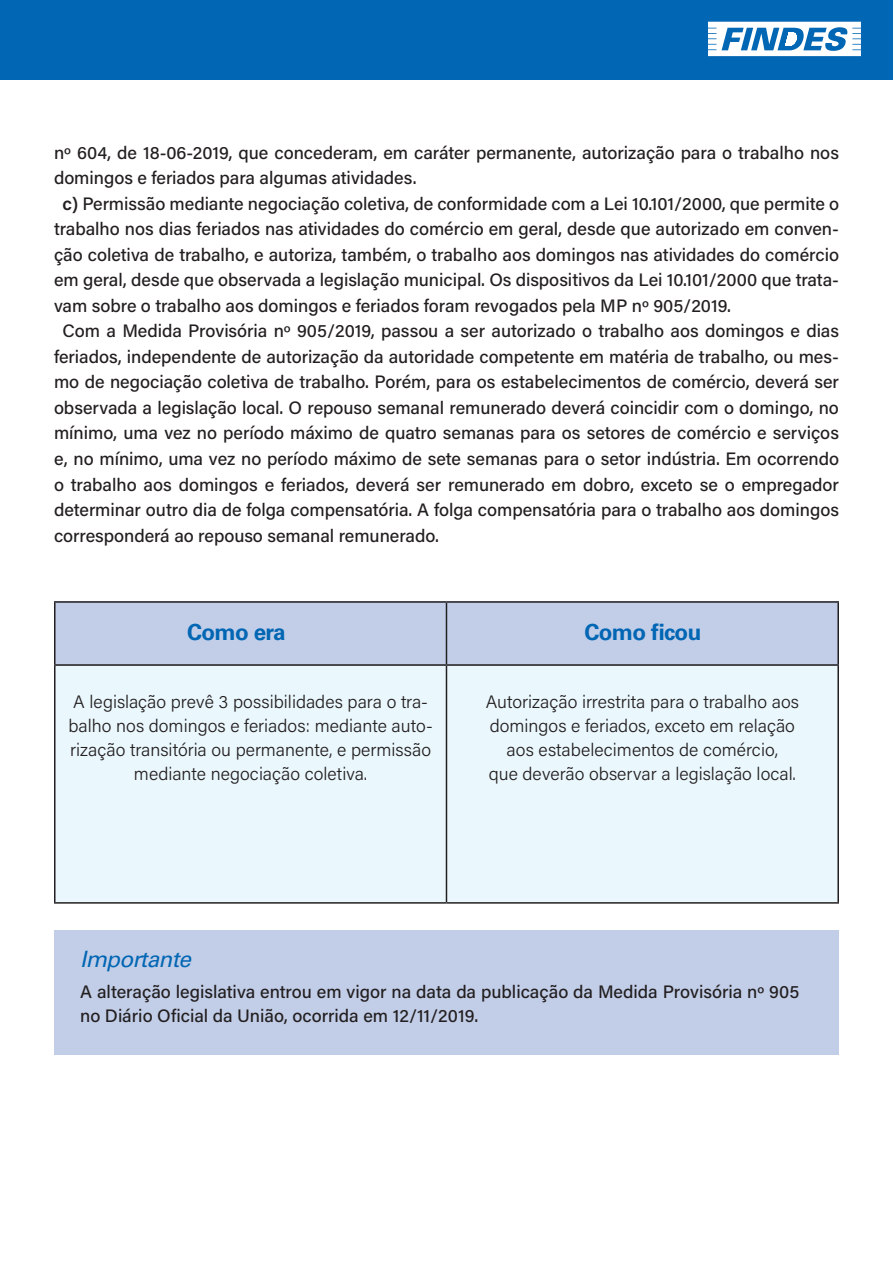
<style>
.page{position:relative;width:893px;height:1263px;background:#fff}
.page>*{position:absolute;margin:0;border:0;box-sizing:border-box;transform-origin:0 0}
.t1{font:700 22.5px "Univers LT Std";letter-spacing:-.03em;color:#0166b3}
.t2{font:italic 22.5px "Univers LT Std";letter-spacing:-.03em;color:#0166b3}
.t3{font:500 18px/24px "Acumin Pro";letter-spacing:-.005em;color:#231f20}
.t4{font:300 18px/24px "Acumin Pro";color:#231f20;text-align:center}
.s1{font-weight:600}
</style>
<div class="page">
<div style="left:0;top:0;width:893px;height:80px;background:#0166b3"></div>
<svg style="left:708px;top:22px;width:153px;height:34px"></svg>
<div style="left:54px;top:665px;width:785px;height:238px;background:#eaf7fd"></div>
<div style="left:54px;top:930px;width:785px;height:124px;background:#c2cee8"></div>
<div style="left:54px;top:601px;width:785px;height:64px;background:#c2cee8"></div>
<hr style="left:54px;top:601px;width:392px;height:2px;background:#231f20">
<hr style="left:54px;top:603px;width:2px;height:61px;background:#231f20">
<hr style="left:446px;top:601px;width:393px;height:2px;background:#231f20">
<hr style="left:446px;top:603px;width:1px;height:61px;background:#231f20">
<hr style="left:837px;top:603px;width:2px;height:61px;background:#231f20">
<hr style="left:54px;top:664px;width:392px;height:2px;background:#231f20">
<hr style="left:54px;top:666px;width:2px;height:236px;background:#231f20">
<hr style="left:446px;top:664px;width:393px;height:2px;background:#231f20">
<hr style="left:446px;top:666px;width:1px;height:236px;background:#231f20">
<hr style="left:837px;top:666px;width:2px;height:236px;background:#231f20">
<hr style="left:54px;top:902px;width:392px;height:2px;background:#231f20">
<hr style="left:446px;top:902px;width:393px;height:2px;background:#231f20">
<p class="t3" style="left:54px;top:140px;width:786px">nº 604, de 18-06-2019, que concederam, em caráter permanente, autorização para o trabalho nos</p>
<p class="t3" style="left:54px;top:165px;width:364px">domingos e feriados para algumas atividades.</p>
<p class="t3" style="left:62px;top:191px;width:778px"><span class="s1">c)</span> Permissão mediante negociação coletiva, de conformidade com a Lei 10.101/2000, que permite o</p>
<p class="t3" style="left:54px;top:216px;width:786px">trabalho nos dias feriados nas atividades do comércio em geral, desde que autorizado em conven-</p>
<p class="t3" style="left:54px;top:242px;width:786px">ção coletiva de trabalho, e autoriza, também, o trabalho aos domingos nas atividades do comércio</p>
<p class="t3" style="left:54px;top:267px;width:786px">em geral, desde que observada a legislação municipal. Os dispositivos da Lei 10.101/2000 que trata-</p>
<p class="t3" style="left:54px;top:293px;width:679px">vam sobre o trabalho aos domingos e feriados foram revogados pela MP nº 905/2019.</p>
<p class="t3" style="left:62px;top:318px;width:778px">Com a Medida Provisória nº 905/2019, passou a ser autorizado o trabalho aos domingos e dias</p>
<p class="t3" style="left:54px;top:344px;width:786px">feriados, independente de autorização da autoridade competente em matéria de trabalho, ou mes-</p>
<p class="t3" style="left:54px;top:369px;width:786px">mo de negociação coletiva de trabalho. Porém, para os estabelecimentos de comércio, deverá ser</p>
<p class="t3" style="left:54px;top:395px;width:786px">observada a legislação local. O repouso semanal remunerado deverá coincidir com o domingo, no</p>
<p class="t3" style="left:54px;top:420px;width:786px">mínimo, uma vez no período máximo de quatro semanas para os setores de comércio e serviços</p>
<p class="t3" style="left:54px;top:446px;width:786px">e, no mínimo, uma vez no período máximo de sete semanas para o setor indústria. Em ocorrendo</p>
<p class="t3" style="left:54px;top:471px;width:786px">o trabalho aos domingos e feriados, deverá ser remunerado em dobro, exceto se o empregador</p>
<p class="t3" style="left:54px;top:497px;width:786px">determinar outro dia de folga compensatória. A folga compensatória para o trabalho aos domingos</p>
<p class="t3" style="left:54px;top:522px;width:387px">corresponderá ao repouso semanal remunerado.</p>
<p class="t1" style="left:187px;top:619px;width:100px">Como era</p>
<p class="t1" style="left:584px;top:619px;width:119px">Como ficou</p>
<p class="t4" style="left:68px;top:689px;width:366px">A legislação prevê 3 possibilidades para o tra&shy;balho nos domingos e feriados: mediante auto&shy;rização transitória ou permanente, e permissão mediante negociação coletiva.</p>
<p class="t4" style="left:486px;top:689px;width:315px">Autorização irrestrita para o trabalho aos domingos e feriados, exceto em relação aos estabelecimentos de comércio,<br>que deverão observar a legislação local.</p>
<p class="t2" style="left:80px;top:945px;width:112px">Importante</p>
<p class="t3" style="left:80px;top:979px;width:721px">A alteração legislativa entrou em vigor na data da publicação da Medida Provisória nº 905 no Diário Oficial da União, ocorrida em 12/11/2019.</p>
</div>
